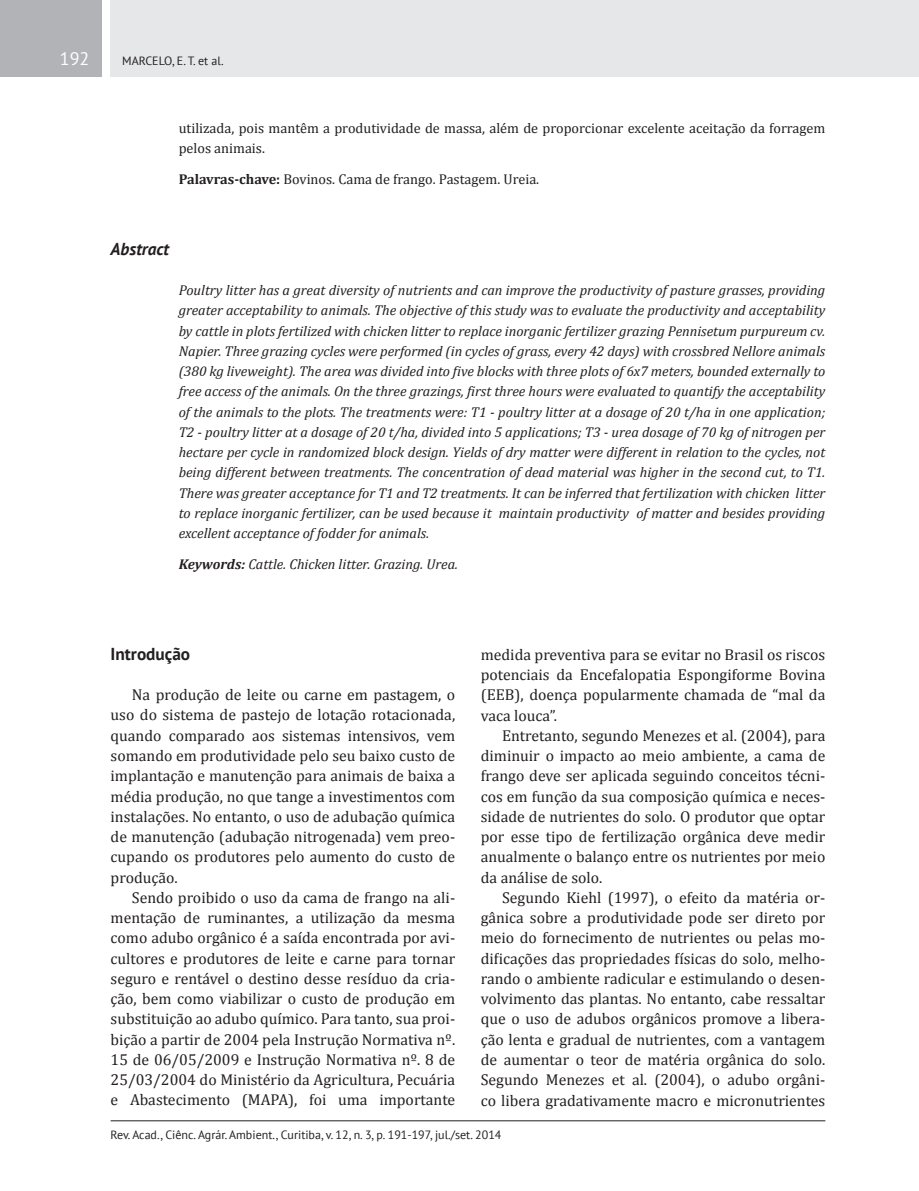
<style>
.page{position:relative;width:919px;height:1191px;background:#fff}
.page>*{position:absolute;margin:0;border:0;box-sizing:border-box;transform-origin:0 0}
.t1{font:18px "PT Sans";color:#fff}
.t2{font:700 17.25px "PT Sans";color:#231f20}
.t3{font:italic 700 17.25px "PT Sans";color:#231f20}
.t4{font:15.75px/20.2px "Cambria";color:#231f20;text-align:justify}
.t5{font:italic 14.25px/20.2px "Cambria";color:#231f20;text-align:justify}
.t6{font:14.25px/20.2px "Cambria";color:#231f20}
.t7{font:12px "PT Sans";color:#231f20}
.s1{font-weight:700}
</style>
<div class="page">
<div style="left:111px;top:0;width:807px;height:77px;background:#e6e7e9"></div>
<div style="left:0;top:0;width:102px;height:77px;background:#b2b3b7"></div>
<hr style="left:111px;top:1120px;width:714px;height:1px;background:#231f20">
<p class="t1" style="left:60px;top:47px;width:31px">192</p>
<p class="t7" style="left:122px;top:53px;width:103px">MARCELO, E. T. et al.</p>
<p class="t6" style="left:179px;top:118px;width:648px">utilizada, pois mantêm a produtividade de massa, além de proporcionar excelente aceitação da forragem pelos animais.</p>
<p class="t6" style="left:179px;top:169px;width:362px"><span class="s1">Palavras-chave:</span> Bovinos. Cama de frango. Pastagem. Ureia.</p>
<p class="t3" style="left:111px;top:237px;width:60px">Abstract</p>
<p class="t5" style="left:179px;top:279px;width:648px">Poultry litter has a great diversity of nutrients and can improve the productivity of pasture grasses, providing greater acceptability to animals. The objective of this study was to evaluate the productivity and acceptability by cattle in plots fertilized with chicken litter to replace inorganic fertilizer grazing Pennisetum purpureum cv.<br>Napier. Three grazing cycles were performed (in cycles of grass, every 42 days) with crossbred Nellore animals (380 kg liveweight). The area was divided into five blocks with three plots of 6x7 meters, bounded externally to free access of the animals. On the three grazings, first three hours were evaluated to quantify the acceptability of the animals to the plots. The treatments were: T1 - poultry litter at a dosage of 20 t/ha in one application; T2 - poultry litter at a dosage of 20 t/ha, divided into 5 applications; T3 - urea dosage of 70 kg of nitrogen per hectare per cycle in randomized block design. Yields of dry matter were different in relation to the cycles, not being different between treatments. The concentration of dead material was higher in the second cut, to T1.<br>There was greater acceptance for T1 and T2 treatments. It can be inferred that fertilization with chicken litter to replace inorganic fertilizer, can be used because it maintain productivity of matter and besides providing excellent acceptance of fodder for animals.</p>
<p class="t5" style="left:179px;top:553px;width:281px"><span class="s1">Keywords:</span> Cattle. Chicken litter. Grazing. Urea.</p>
<p class="t2" style="left:111px;top:642px;width:81px">Introdução</p>
<p class="t4" style="left:111px;top:684px;width:346px;text-indent:21px">Na produção de leite ou carne em pastagem, o uso do sistema de pastejo de lotação rotacionada, quando comparado aos sistemas intensivos, vem somando em produtividade pelo seu baixo custo de implantação e manutenção para animais de baixa a média produção, no que tange a investimentos com instalações. No entanto, o uso de adubação química de manutenção (adubação nitrogenada) vem preo&shy;cupando os produtores pelo aumento do custo de produção.</p>
<p class="t4" style="left:111px;top:887px;width:346px;text-indent:21px">Sendo proibido o uso da cama de frango na ali&shy;mentação de ruminantes, a utilização da mesma como adubo orgânico é a saída encontrada por avi&shy;cultores e produtores de leite e carne para tornar seguro e rentável o destino desse resíduo da cria&shy;ção, bem como viabilizar o custo de produção em substituição ao adubo químico. Para tanto, sua proi&shy;bição a partir de 2004 pela Instrução Normativa nº.<br>15 de 06/05/2009 e Instrução Normativa nº. 8 de 25/03/2004 do Ministério da Agricultura, Pecuária e Abastecimento (MAPA), foi uma importante</p>
<p class="t4" style="left:480px;top:644px;width:346px">medida preventiva para se evitar no Brasil os riscos potenciais da Encefalopatia Espongiforme Bovina (EEB), doença popularmente chamada de “mal da vaca louca”.</p>
<p class="t4" style="left:480px;top:725px;width:346px;text-indent:21px">Entretanto, segundo Menezes et al. (2004), para diminuir o impacto ao meio ambiente, a cama de frango deve ser aplicada seguindo conceitos técni&shy;cos em função da sua composição química e neces&shy;sidade de nutrientes do solo. O produtor que optar por esse tipo de fertilização orgânica deve medir anualmente o balanço entre os nutrientes por meio da análise de solo.</p>
<p class="t4" style="left:480px;top:887px;width:346px;text-indent:21px">Segundo Kiehl (1997), o efeito da matéria or&shy;gânica sobre a produtividade pode ser direto por meio do fornecimento de nutrientes ou pelas mo&shy;dificações das propriedades físicas do solo, melho&shy;rando o ambiente radicular e estimulando o desen&shy;volvimento das plantas. No entanto, cabe ressaltar que o uso de adubos orgânicos promove a libera&shy;ção lenta e gradual de nutrientes, com a vantagem de aumentar o teor de matéria orgânica do solo.<br>Segundo Menezes et al. (2004), o adubo orgâni&shy;co libera gradativamente macro e micronutrientes</p>
<p class="t7" style="left:111px;top:1126px;width:392px">Rev. Acad., Ciênc. Agrár. Ambient., Curitiba, v. 12, n. 3, p. 191-197, jul./set. 2014</p>
</div>
